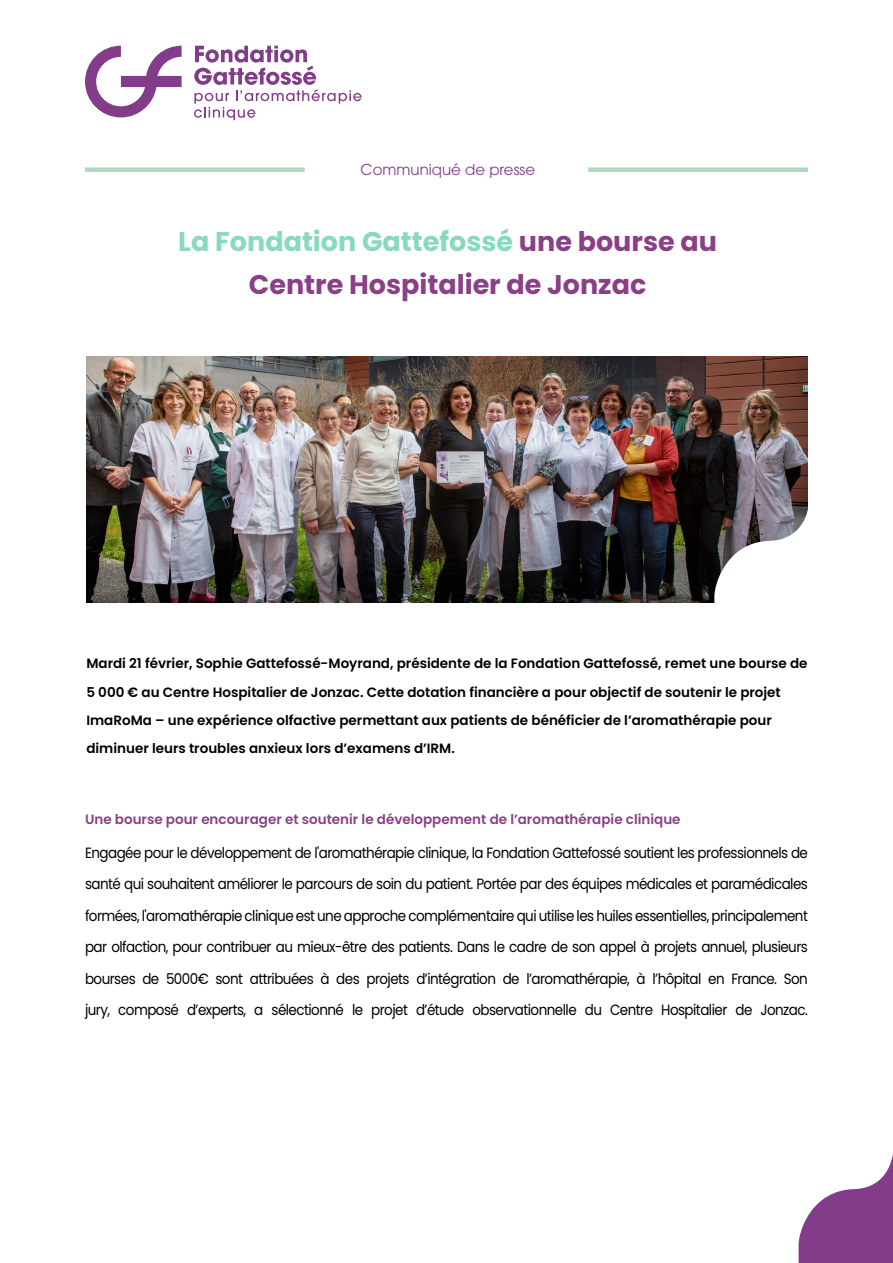
<style>
.page{position:relative;width:893px;height:1263px;background:#fff}
.page>*{position:absolute;margin:0;border:0;box-sizing:border-box;transform-origin:0 0}
.t1{font:700 27px/43.5px "Poppins";color:#8b3f86;text-align:center}
.t2{font:15px "ITC Avant Garde Pro";color:#823c8a}
.t3{font:14.85px/31.5px "Poppins";letter-spacing:-.04em;color:#000;text-align:justify;scale:.91 1}
.t4{font:600 13.5px/28.3px "Poppins";color:#000}
.t5{font:600 13.5px "Poppins";color:#8b3f86}
.s1{color:#88d9be}
</style>
<div class="page">
<img style="left:86px;top:356px;width:722px;height:246px">
<svg style="left:194px;top:46px;width:167px;height:74px"></svg>
<svg style="left:85px;top:46px;width:97px;height:71px"></svg>
<div style="left:588px;top:167px;width:220px;height:5px;background:#afd8c1"></div>
<div style="left:85px;top:167px;width:220px;height:5px;background:#afd8c1"></div>
<svg style="left:799px;top:1154px;width:94px;height:109px"></svg>
<svg style="left:714px;top:502px;width:94px;height:101px"></svg>
<p class="t2" style="left:360px;top:160px;width:176px">Communiqué de presse</p>
<h1 class="t1" style="left:178px;top:219px;width:540px"><span class="s1">La Fondation Gattefossé</span> une bourse au<br>Centre Hospitalier de Jonzac</h1>
<p class="t4" style="left:86px;top:650px;width:723px">Mardi 21 février, Sophie Gattefossé-Moyrand, présidente de la Fondation Gattefossé, remet une bourse de 5 000 € au Centre Hospitalier de Jonzac. Cette dotation financière a pour objectif de soutenir le projet ImaRoMa – une expérience olfactive permettant aux patients de bénéficier de l’aromathérapie pour diminuer leurs troubles anxieux lors d’examens d’IRM.</p>
<p class="t5" style="left:85px;top:811px;width:597px">Une bourse pour encourager et soutenir le développement de l’aromathérapie clinique</p>
<p class="t3" style="left:85px;top:837px;width:796px">Engagée pour le développement de l'aromathérapie clinique, la Fondation Gattefossé soutient les professionnels de santé qui souhaitent améliorer le parcours de soin du patient. Portée par des équipes médicales et paramédicales formées, l'aromathérapie clinique est une approche complémentaire qui utilise les huiles essentielles, principalement par olfaction, pour contribuer au mieux-être des patients. Dans le cadre de son appel à projets annuel, plusieurs bourses de 5000€ sont attribuées à des projets d’intégration de l’aromathérapie, à l’hôpital en France. Son jury, composé d’experts, a sélectionné le projet d’étude observationnelle du Centre Hospitalier de Jonzac.</p>
</div>
